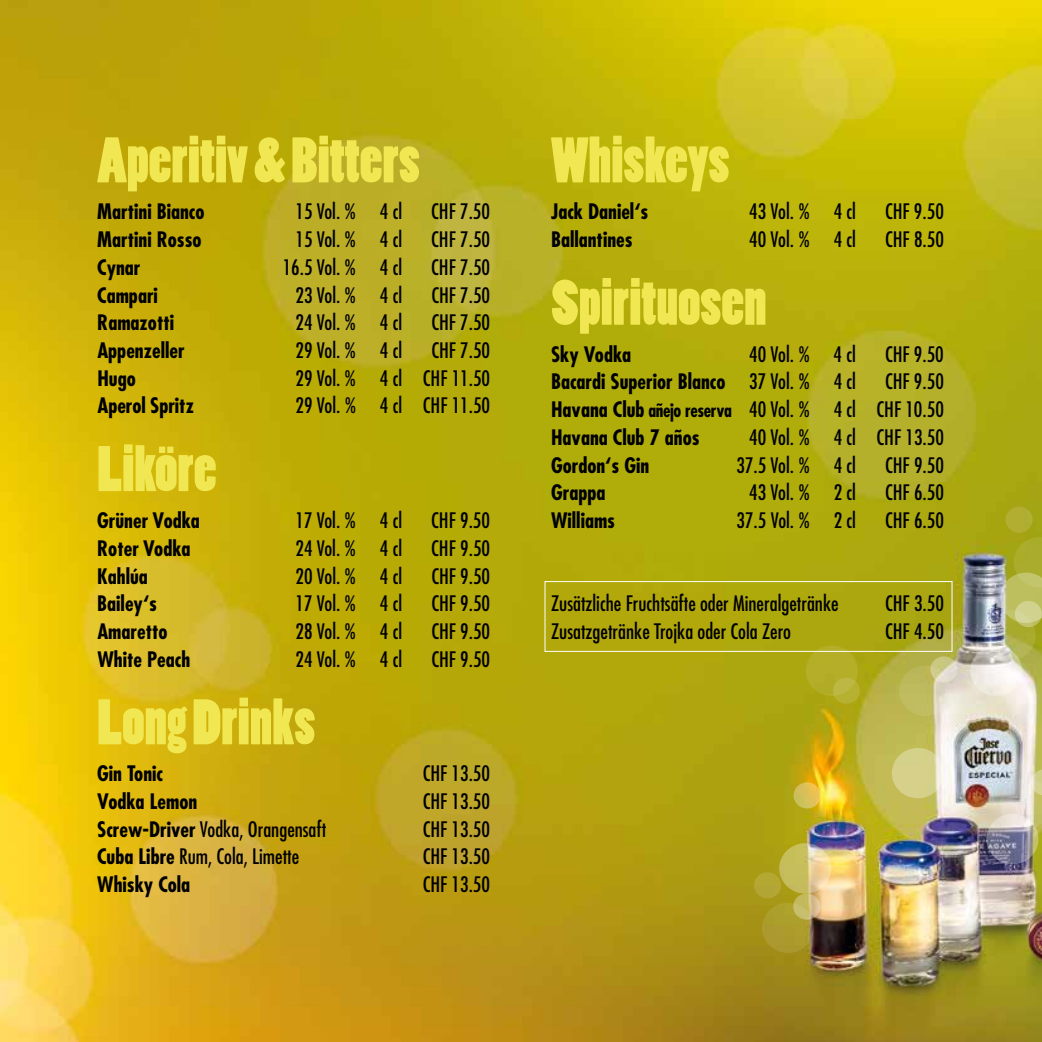
<style>
.page{position:relative;width:1042px;height:1042px;background:#fff}
.page>*{position:absolute;margin:0;border:0;box-sizing:border-box;transform-origin:0 0}
.t1{font:60.02px "Poplar Std";color:#f0e752}
.t2{font:condensed 20.82px/27.7px "Futura Std";color:#000;text-align:justify}
.t3{font:700 condensed 20.82px "Futura Std";color:#000}
.s1{font-weight:700}
.s2{font-weight:400}
.s3{font-weight:700;font-size:18.55px}
</style>
<div class="page">
<img style="left:0;top:0;width:1042px;height:1042px">
<div style="left:544px;top:581px;width:408px;height:71px;border:1px solid #fff"></div>
<svg style="left:970px;top:645px;width:52px;height:51px"></svg>
<svg style="left:986px;top:814px;width:52px;height:50px;background:#8a899a"></svg>
<svg style="left:779px;top:843px;width:52px;height:50px;background:#d5c579"></svg>
<svg style="left:892px;top:748px;width:52px;height:50px;background:#d8d393"></svg>
<svg style="left:983px;top:610px;width:53px;height:50px;background:#afb280"></svg>
<div style="left:806px;top:645px;width:52px;height:51px;background:#b4ae29;border-radius:50%"></div>
<svg style="left:762px;top:903px;width:52px;height:50px;background:#aa992e"></svg>
<svg style="left:1015px;top:601px;width:27px;height:26px"></svg>
<svg style="left:1000px;top:769px;width:42px;height:60px;background:#d6d2bf"></svg>
<svg style="left:793px;top:782px;width:27px;height:26px"></svg>
<svg style="left:793px;top:893px;width:27px;height:26px"></svg>
<svg style="left:975px;top:579px;width:27px;height:27px"></svg>
<svg style="left:992px;top:748px;width:27px;height:26px"></svg>
<svg style="left:833px;top:678px;width:27px;height:26px"></svg>
<div style="left:754px;top:872px;width:27px;height:26px;background:#b4a733;border-radius:50%"></div>
<svg style="left:899px;top:665px;width:52px;height:51px;background:#c6c177"></svg>
<svg style="left:1000px;top:537px;width:42px;height:86px;background:#b5b756"></svg>
<svg style="left:930px;top:656px;width:27px;height:26px"></svg>
<div style="left:1005px;top:506px;width:27px;height:27px;background:#b1ae32;border-radius:50%"></div>
<h1 class="t1" style="left:97px;top:127px;width:324px">Aperitiv &amp; Bitters</h1>
<p class="t3" style="left:97px;top:199px;width:109px">Martini Bianco</p>
<p class="t2" style="left:295px;top:198px;width:108px">15 Vol. % 4 cl</p>
<p class="t2" style="left:431px;top:198px;width:60px">CHF 7.50</p>
<p class="t3" style="left:97px;top:226px;width:106px">Martini Rosso</p>
<p class="t2" style="left:295px;top:225px;width:108px">15 Vol. % 4 cl</p>
<p class="t2" style="left:431px;top:225px;width:60px">CHF 7.50</p>
<p class="t3" style="left:97px;top:254px;width:45px">Cynar</p>
<p class="t2" style="left:283px;top:253px;width:121px">16.5 Vol. % 4 cl</p>
<p class="t2" style="left:431px;top:253px;width:60px">CHF 7.50</p>
<p class="t3" style="left:97px;top:282px;width:62px">Campari</p>
<p class="t2" style="left:295px;top:281px;width:108px">23 Vol. % 4 cl</p>
<p class="t2" style="left:431px;top:281px;width:60px">CHF 7.50</p>
<p class="t3" style="left:97px;top:310px;width:78px">Ramazotti</p>
<p class="t2" style="left:295px;top:309px;width:108px">24 Vol. % 4 cl</p>
<p class="t2" style="left:431px;top:309px;width:60px">CHF 7.50</p>
<p class="t3" style="left:97px;top:337px;width:89px">Appenzeller</p>
<p class="t2" style="left:295px;top:336px;width:108px">29 Vol. % 4 cl</p>
<p class="t2" style="left:431px;top:336px;width:60px">CHF 7.50</p>
<p class="t3" style="left:97px;top:365px;width:40px">Hugo</p>
<p class="t2" style="left:295px;top:364px;width:196px">29 Vol. % 4 cl CHF 11.50</p>
<p class="t3" style="left:97px;top:393px;width:98px">Aperol Spritz</p>
<p class="t2" style="left:296px;top:392px;width:196px">29 Vol. % 4 cl CHF 11.50</p>
<h1 class="t1" style="left:97px;top:436px;width:121px">Liköre</h1>
<p class="t3" style="left:97px;top:507px;width:104px">Grüner Vodka</p>
<p class="t2" style="left:295px;top:506px;width:108px">17 Vol. % 4 cl</p>
<p class="t2" style="left:431px;top:506px;width:60px">CHF 9.50</p>
<p class="t3" style="left:97px;top:535px;width:95px">Roter Vodka</p>
<p class="t2" style="left:295px;top:534px;width:108px">24 Vol. % 4 cl</p>
<p class="t2" style="left:431px;top:534px;width:60px">CHF 9.50</p>
<p class="t3" style="left:97px;top:563px;width:52px">Kahlúa</p>
<p class="t2" style="left:295px;top:562px;width:108px">20 Vol. % 4 cl</p>
<p class="t2" style="left:431px;top:562px;width:60px">CHF 9.50</p>
<p class="t3" style="left:97px;top:590px;width:61px">Bailey‘s</p>
<p class="t2" style="left:295px;top:589px;width:108px">17 Vol. % 4 cl</p>
<p class="t2" style="left:431px;top:589px;width:60px">CHF 9.50</p>
<p class="t3" style="left:97px;top:618px;width:72px">Amaretto</p>
<p class="t2" style="left:295px;top:617px;width:108px">28 Vol. % 4 cl</p>
<p class="t2" style="left:431px;top:617px;width:60px">CHF 9.50</p>
<p class="t3" style="left:97px;top:646px;width:94px">White Peach</p>
<p class="t2" style="left:295px;top:645px;width:108px">24 Vol. % 4 cl</p>
<p class="t2" style="left:431px;top:645px;width:60px">CHF 9.50</p>
<h1 class="t1" style="left:97px;top:689px;width:220px">Long Drinks</h1>
<p class="t3" style="left:97px;top:760px;width:67px">Gin Tonic</p>
<p class="t2" style="left:423px;top:759px;width:69px">CHF 13.50</p>
<p class="t3" style="left:97px;top:788px;width:101px">Vodka Lemon</p>
<p class="t2" style="left:423px;top:787px;width:69px">CHF 13.50</p>
<p class="t2" style="left:97px;top:815px;width:231px"><span class="s1">Screw-Driver</span> Vodka, Orangensaft</p>
<p class="t2" style="left:423px;top:815px;width:69px">CHF 13.50</p>
<p class="t2" style="left:97px;top:843px;width:204px"><span class="s1">Cuba Libre</span> Rum, Cola, Limette</p>
<p class="t2" style="left:423px;top:843px;width:69px">CHF 13.50</p>
<p class="t3" style="left:97px;top:871px;width:94px">Whisky Cola</p>
<p class="t2" style="left:423px;top:870px;width:69px">CHF 13.50</p>
<h1 class="t1" style="left:551px;top:127px;width:180px">Whiskeys</h1>
<p class="t3" style="left:551px;top:199px;width:99px">Jack Daniel‘s</p>
<p class="t2" style="left:749px;top:198px;width:108px">43 Vol. % 4 cl</p>
<p class="t2" style="left:885px;top:198px;width:60px">CHF 9.50</p>
<p class="t3" style="left:551px;top:226px;width:83px">Ballantines</p>
<p class="t2" style="left:749px;top:225px;width:108px">40 Vol. % 4 cl</p>
<p class="t2" style="left:885px;top:225px;width:60px">CHF 8.50</p>
<h1 class="t1" style="left:551px;top:270px;width:217px">Spirituosen</h1>
<p class="t3" style="left:551px;top:341px;width:82px">Sky Vodka</p>
<p class="t2" style="left:749px;top:340px;width:108px">40 Vol. % 4 cl</p>
<p class="t2" style="left:885px;top:340px;width:60px">CHF 9.50</p>
<p class="t3" style="left:551px;top:369px;width:306px">Bacardi Superior Blanco <span class="s2">37 Vol. % 4 cl</span></p>
<p class="t2" style="left:551px;top:368px;width:394px;text-indent:334px">CHF 9.50<br><span class="s1">Havana Club</span> <span class="s3">añejo reserva</span> 40 Vol. % 4 cl CHF 10.50<br><span class="s1">Havana Club 7 años</span></p>
<p class="t2" style="left:749px;top:423px;width:196px">40 Vol. % 4 cl CHF 13.50</p>
<p class="t3" style="left:551px;top:452px;width:100px">Gordon‘s Gin</p>
<p class="t2" style="left:736px;top:451px;width:121px">37.5 Vol. % 4 cl</p>
<p class="t2" style="left:885px;top:451px;width:60px">CHF 9.50</p>
<p class="t3" style="left:551px;top:480px;width:56px">Grappa</p>
<p class="t2" style="left:749px;top:479px;width:108px">43 Vol. % 2 cl</p>
<p class="t2" style="left:885px;top:479px;width:60px">CHF 6.50</p>
<p class="t3" style="left:551px;top:507px;width:66px">Williams</p>
<p class="t2" style="left:736px;top:506px;width:121px">37.5 Vol. % 2 cl</p>
<p class="t2" style="left:885px;top:506px;width:60px">CHF 6.50</p>
<p class="t2" style="left:551px;top:589px;width:289px">Zusätzliche Fruchtsäfte oder Mineralgetränke</p>
<p class="t2" style="left:885px;top:589px;width:60px">CHF 3.50</p>
<p class="t2" style="left:551px;top:617px;width:241px">Zusatzgetränke Trojka oder Cola Zero</p>
<p class="t2" style="left:885px;top:617px;width:60px">CHF 4.50</p>
</div>
